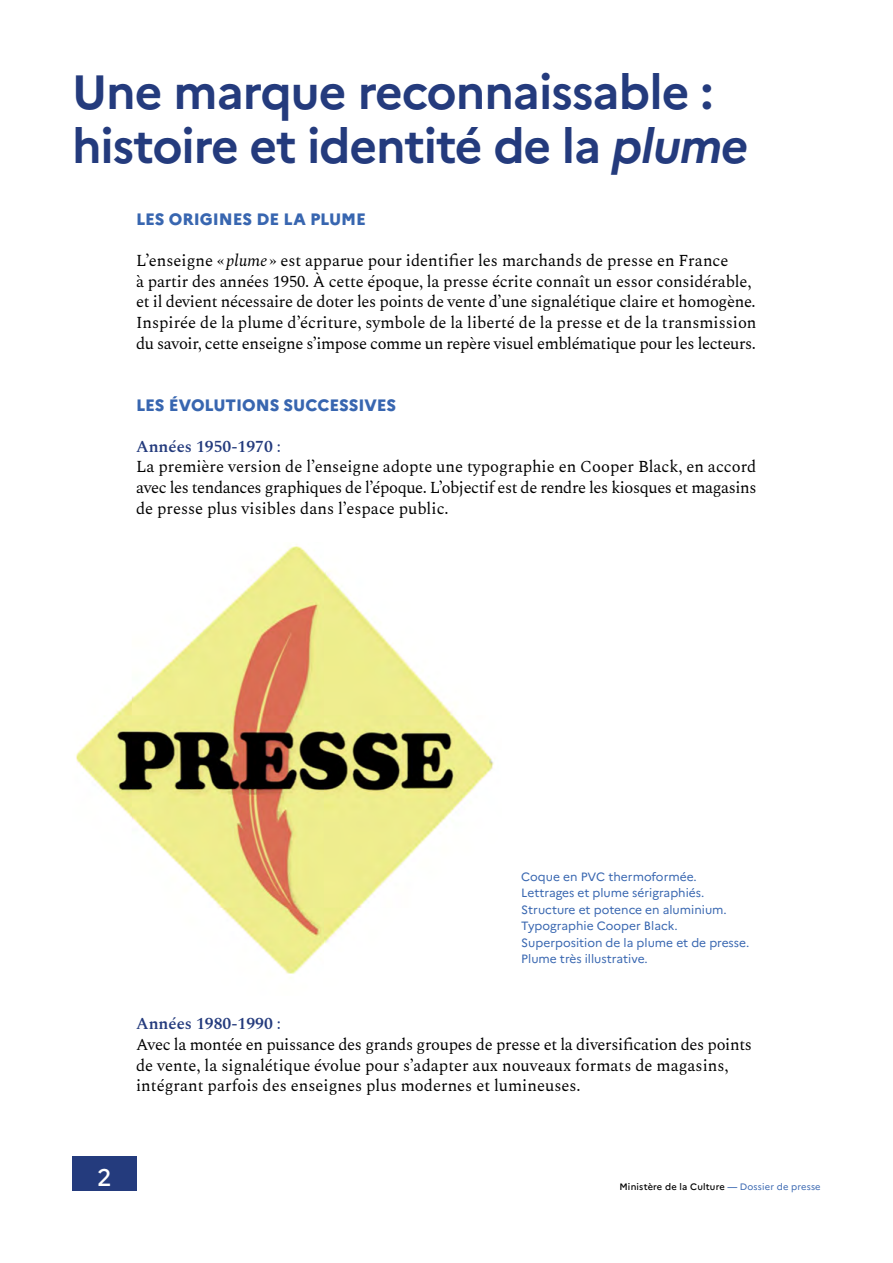
<style>
.page{position:relative;width:893px;height:1263px;background:#fff}
.page>*{position:absolute;margin:0;border:0;box-sizing:border-box;transform-origin:0 0}
.t1{font:700 48px/53.6px "Marianne";letter-spacing:-.025em;color:#243b7d}
.t2{font:500 24px "Marianne";color:#fff}
.t3{font:16.5px/20.7px "Spectral";letter-spacing:-.01em;color:#000}
.t4{font:800 16.5px "Marianne";letter-spacing:-.005em;color:#3866b0}
.t5{font:12px/16.5px "Marianne";color:#3866b0}
.t6{font:500 9.3px "Marianne";letter-spacing:.02em;color:#000}
.s1{font-style:italic}
.s2{font-weight:600;color:#243b7d}
.s3{color:#243b7d}
.s4{color:#3866b0}
.s5{font-weight:400;color:#3866b0}
</style>
<div class="page">
<div style="left:72px;top:1157px;width:64px;height:34px;background:#243b7d"></div>
<img style="left:76px;top:544px;width:418px;height:430px">
<h1 class="t1" style="left:72px;top:65px;width:677px">Une marque reconnaissable : histoire et identité de la <span class="s1">plume</span></h1>
<p class="t4" style="left:136px;top:209px;width:232px">LES ORIGINES DE LA PLUME</p>
<p class="t3" style="left:136px;top:249px;width:622px">L’enseigne « <span class="s1">plume</span> » est apparue pour identifier les marchands de presse en France<br>à partir des années 1950. À cette époque, la presse écrite connaît un essor considérable, et il devient nécessaire de doter les points de vente d’une signalétique claire et homogène.<br>Inspirée de la plume d’écriture, symbole de la liberté de la presse et de la transmission du savoir, cette enseigne s’impose comme un repère visuel emblématique pour les lecteurs.</p>
<p class="t4" style="left:136px;top:395px;width:262px">LES ÉVOLUTIONS SUCCESSIVES</p>
<p class="t3" style="left:136px;top:435px;width:622px"><span class="s2">Années 1950-1970</span> <span class="s3">:<br></span>La première version de l’enseigne adopte une typographie en Cooper Black, en accord avec les tendances graphiques de l’époque. L’objectif est de rendre les kiosques et magasins de presse plus visibles dans l’espace public.</p>
<p class="t5" style="left:521px;top:868px;width:229px">Coque en PVC thermoformée.<br>Lettrages et plume sérigraphiés.<br>Structure et potence en aluminium.<br>Typographie Cooper Black.<br>Superposition de la plume et de presse.<br>Plume très illustrative.</p>
<p class="t3" style="left:136px;top:1012px;width:617px"><span class="s2">Années 1980-1990</span> <span class="s3">:<br></span>Avec la montée en puissance des grands groupes de presse et la diversification des points de vente, la signalétique évolue pour s’adapter aux nouveaux formats de magasins, intégrant parfois des enseignes plus modernes et lumineuses.</p>
<h2 class="t2" style="left:97px;top:1163px;width:16px">2</h2>
<p class="t6" style="left:619px;top:1181px;width:203px">Ministère de la Culture <span class="s4">—</span> <span class="s5">Dossier de presse</span></p>
</div>
